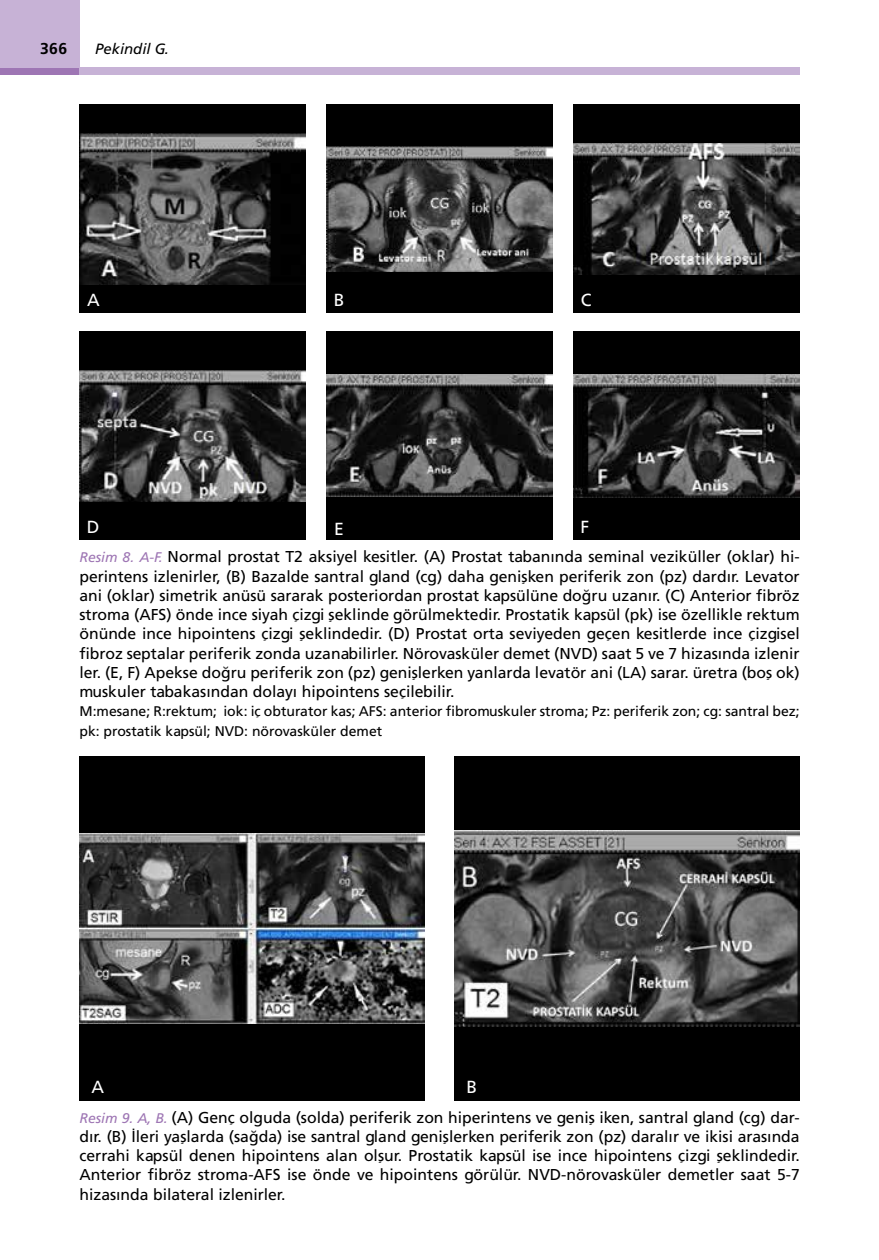
<style>
.page{position:relative;width:879px;height:1260px;background:#fff}
.page>*{position:absolute;margin:0;border:0;box-sizing:border-box;transform-origin:0 0}
.t1{font:17.5px "Frutiger Normal Tr";color:#fff}
.t2{font:15.75px/19.2px "Frutiger Normal Tr";color:#000;text-align:justify}
.t3{font:15.75px "Frutiger Bold Tr";color:#000}
.t4{font:14.88px "Frutiger Italic Tr";color:#000}
.t5{font:14px/19.2px "Frutiger Normal Tr";color:#000}
.s1{font-family:"Frutiger Italic Tr";font-size:14px;color:#9e76b4}
</style>
<div class="page">
<div style="left:326px;top:331px;width:226px;height:209px;background:#000"></div>
<img style="left:326px;top:375px;width:226px;height:122px">
<div style="left:572px;top:105px;width:227px;height:208px;background:#000"></div>
<img style="left:572px;top:144px;width:227px;height:130px">
<div style="left:79px;top:331px;width:227px;height:209px;background:#000"></div>
<img style="left:79px;top:370px;width:227px;height:131px">
<div style="left:572px;top:331px;width:227px;height:209px;background:#000"></div>
<img style="left:572px;top:374px;width:227px;height:123px">
<div style="left:79px;top:105px;width:227px;height:208px;background:#000"></div>
<img style="left:79px;top:134px;width:227px;height:150px">
<div style="left:326px;top:105px;width:226px;height:208px;background:#000"></div>
<img style="left:326px;top:147px;width:226px;height:124px">
<div style="left:79px;top:756px;width:345px;height:345px;background:#000"></div>
<img style="left:79px;top:834px;width:345px;height:189px">
<div style="left:454px;top:756px;width:345px;height:345px;background:#000"></div>
<img style="left:454px;top:830px;width:345px;height:197px">
<div style="left:0;top:68px;width:79px;height:7px;background:#9e76b4"></div>
<div style="left:79px;top:68px;width:720px;height:7px;background:#c7b2d6"></div>
<div style="left:0;top:0;width:79px;height:68px;background:#c7b2d6"></div>
<p class="t3" style="left:40px;top:39px;width:28px">366</p>
<p class="t4" style="left:95px;top:40px;width:75px">Pekindil G.</p>
<p class="t1" style="left:87px;top:290px;width:14px">A</p>
<p class="t1" style="left:333px;top:290px;width:12px">B</p>
<p class="t1" style="left:580px;top:290px;width:12px">C</p>
<p class="t1" style="left:87px;top:516px;width:14px">D</p>
<p class="t1" style="left:580px;top:516px;width:10px">F</p>
<p class="t1" style="left:334px;top:518px;width:11px">E</p>
<p class="t2" style="left:79px;top:547px;width:721px"><span class="s1">Resim 8. A-F.</span> Normal prostat T2 aksiyel kesitler. (A) Prostat tabanında seminal veziküller (oklar) hi&shy;perintens izlenirler, (B) Bazalde santral gland (cg) daha genişken periferik zon (pz) dardır. Levator ani (oklar) simetrik anüsü sararak posteriordan prostat kapsülüne doğru uzanır. (C) Anterior fibröz stroma (AFS) önde ince siyah çizgi şeklinde görülmektedir. Prostatik kapsül (pk) ise özellikle rektum önünde ince hipointens çizgi şeklindedir. (D) Prostat orta seviyeden geçen kesitlerde ince çizgisel fibroz septalar periferik zonda uzanabilirler. Nörovasküler demet (NVD) saat 5 ve 7 hizasında izlenir ler. (E, F) Apekse doğru periferik zon (pz) genişlerken yanlarda levatör ani (LA) sarar. üretra (boş ok) muskuler tabakasından dolayı hipointens seçilebilir.</p>
<p class="t5" style="left:79px;top:702px;width:721px">M:mesane; R:rektum; iok: iç obturator kas; AFS: anterior fibromuskuler stroma; Pz: periferik zon; cg: santral bez; pk: prostatik kapsül; NVD: nörovasküler demet</p>
<p class="t1" style="left:91px;top:1076px;width:14px">A</p>
<p class="t1" style="left:466px;top:1076px;width:12px">B</p>
<p class="t2" style="left:79px;top:1107px;width:721px"><span class="s1">Resim 9. A, B.</span> (A) Genç olguda (solda) periferik zon hiperintens ve geniş iken, santral gland (cg) dar&shy;dır. (B) İleri yaşlarda (sağda) ise santral gland genişlerken periferik zon (pz) daralır ve ikisi arasında cerrahi kapsül denen hipointens alan olşur. Prostatik kapsül ise ince hipointens çizgi şeklindedir.<br>Anterior fibröz stroma-AFS ise önde ve hipointens görülür. NVD-nörovasküler demetler saat 5-7 hizasında bilateral izlenirler.</p>
</div>
